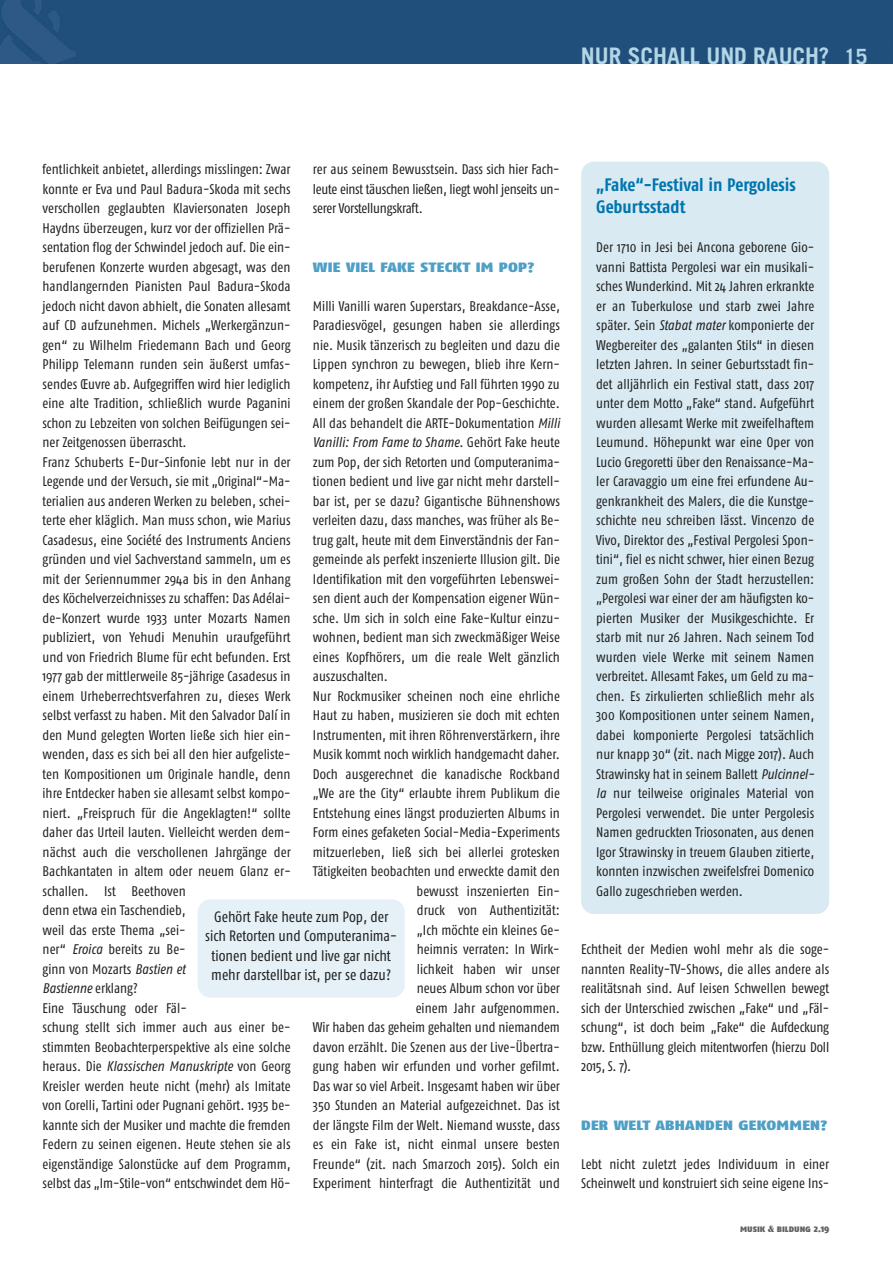
<style>
.page{position:relative;width:893px;height:1263px;background:#fff}
.page>*{position:absolute;margin:0;border:0;box-sizing:border-box;transform-origin:0 0}
.t1{font:700 22.8px "Trade Gothic";color:#b3d6e7}
.t2{font:700 18px/22.5px "Fago Co";color:#0075ae}
.t3{font:15px/19.5px "Fago Co";color:#1f1f1e;text-align:center}
.t4{font:13.95px/19.5px "Fago Co";color:#1f1f1e}
.t5{font:italic 13.95px "Fago Co";color:#1f1f1e}
.t6{font:900 13.5px "Fago Co";letter-spacing:.015em;color:#4d9fc6;scale:1.33 1}
.t7{font:9.9px "Fago Co Black Caps";letter-spacing:-.01em;color:#626261}
.s1{font-size:21px}
.s2{font-style:italic}
.s3{font-style:normal}
.s4{font-family:"Stencil";font-size:9.6px}
</style>
<div class="page">
<div style="left:0;top:0;width:893px;height:64px;background:#204f7b"></div>
<div style="left:581px;top:162px;width:248px;height:752px;background:#d9eaf2;border-radius:13px"></div>
<div style="left:198px;top:899px;width:207px;height:98px;background:#e6f1f7;border-radius:13px"></div>
<h1 class="t1" style="left:581px;top:47px;width:288px">NUR SCHALL UND RAUCH? <span class="s1">15</span></h1>
<p class="t4" style="left:43px;top:161px;width:250px">fentlichkeit anbietet, allerdings misslingen: Zwar konnte er Eva und Paul Badura-Skoda mit sechs verschollen geglaubten Klaviersonaten Joseph Haydns überzeugen, kurz vor der offiziellen Prä&shy;sentation flog der Schwindel jedoch auf. Die ein&shy;berufenen Konzerte wurden abgesagt, was den handlangernden Pianisten Paul Badura-Skoda jedoch nicht davon abhielt, die Sonaten allesamt auf CD aufzunehmen. Michels „Werkergänzun&shy;gen“ zu Wilhelm Friedemann Bach und Georg Philipp Telemann runden sein äußerst umfas&shy;sendes Œuvre ab. Aufgegriffen wird hier lediglich eine alte Tradition, schließlich wurde Paganini schon zu Lebzeiten von solchen Beifügungen sei&shy;ner Zeitgenossen überrascht.<br>Franz Schuberts E-Dur-Sinfonie lebt nur in der Legende und der Versuch, sie mit „Original“-Ma&shy;terialien aus anderen Werken zu beleben, schei&shy;terte eher kläglich. Man muss schon, wie Marius Casadesus, eine Société des Instruments Anciens gründen und viel Sachverstand sammeln, um es mit der Seriennummer 294a bis in den Anhang des Köchelverzeichnisses zu schaffen: Das Adélai&shy;de-Konzert wurde 1933 unter Mozarts Namen publiziert, von Yehudi Menuhin uraufgeführt und von Friedrich Blume für echt befunden. Erst 1977 gab der mittlerweile 85-jährige Casadesus in einem Urheberrechtsverfahren zu, dieses Werk selbst verfasst zu haben. Mit den Salvador Dalí in den Mund gelegten Worten ließe sich hier ein&shy;wenden, dass es sich bei all den hier aufgeliste&shy;ten Kompositionen um Originale handle, denn ihre Entdecker haben sie allesamt selbst kompo&shy;niert. „Freispruch für die Angeklagten!“ sollte daher das Urteil lauten. Vielleicht werden dem&shy;nächst auch die verschollenen Jahrgänge der Bachkantaten in altem oder neuem Glanz er&shy;schallen. Ist Beethoven<br>denn etwa ein Taschendieb,<br>weil das erste Thema „sei-<br>ner“ <span class="s2">Eroica</span> bereits zu Be-<br>ginn von Mozarts <span class="s2">Bastien et<br>Bastienne</span> erklang?<br>Eine Täuschung oder Fäl-<br>schung stellt sich immer auch aus einer be&shy;stimmten Beobachterperspektive als eine solche heraus. Die <span class="s2">Klassischen Manuskripte</span> von Georg Kreisler werden heute nicht (mehr) als Imitate von Corelli, Tartini oder Pugnani gehört. 1935 be&shy;kannte sich der Musiker und machte die fremden Federn zu seinen eigenen. Heute stehen sie als eigenständige Salonstücke auf dem Programm, selbst das „Im-Stile-von“ entschwindet dem Hö-</p>
<p class="t4" style="left:313px;top:161px;width:248px;text-align:justify">rer aus seinem Bewusstsein. Dass sich hier Fach&shy;leute einst täuschen ließen, liegt wohl jenseits un&shy;serer Vorstellungskraft.</p>
<p class="t6" style="left:313px;top:262px;width:168px">WIE VIEL FAKE STECKT IM POP?</p>
<p class="t4" style="left:313px;top:297px;width:248px">Milli Vanilli waren Superstars, Breakdance-Asse,</p>
<p class="t4" style="left:313px;top:317px;width:248px">Paradiesvögel, gesungen haben sie allerdings</p>
<p class="t4" style="left:313px;top:336px;width:248px">nie. Musik tänzerisch zu begleiten und dazu die</p>
<p class="t4" style="left:313px;top:356px;width:248px">Lippen synchron zu bewegen, blieb ihre Kern-</p>
<p class="t4" style="left:313px;top:375px;width:248px">kompetenz, ihr Aufstieg und Fall führten 1990 zu</p>
<p class="t4" style="left:313px;top:395px;width:248px">einem der großen Skandale der Pop-Geschichte.</p>
<p class="t4" style="left:313px;top:414px;width:248px">All das behandelt die ARTE-Dokumentation <span class="s2">Milli</span></p>
<p class="t5" style="left:313px;top:437px;width:248px">Vanilli: From Fame to Shame<span class="s3">. Gehört Fake heute</span></p>
<p class="t4" style="left:313px;top:453px;width:248px">zum Pop, der sich Retorten und Computeranima-</p>
<p class="t4" style="left:313px;top:473px;width:248px">tionen bedient und live gar nicht mehr darstell-</p>
<p class="t4" style="left:313px;top:492px;width:248px">bar ist, per se dazu? Gigantische Bühnenshows</p>
<p class="t4" style="left:313px;top:512px;width:248px">verleiten dazu, dass manches, was früher als Be-</p>
<p class="t4" style="left:313px;top:531px;width:249px">trug galt, heute mit dem Einverständnis der Fan-</p>
<p class="t4" style="left:313px;top:551px;width:248px">gemeinde als perfekt inszenierte Illusion gilt. Die</p>
<p class="t4" style="left:313px;top:570px;width:248px">Identifikation mit den vorgeführten Lebenswei-</p>
<p class="t4" style="left:313px;top:590px;width:249px">sen dient auch der Kompensation eigener Wün-</p>
<p class="t4" style="left:313px;top:609px;width:249px">sche. Um sich in solch eine Fake-Kultur einzu-</p>
<p class="t4" style="left:313px;top:629px;width:248px">wohnen, bedient man sich zweckmäßiger Weise</p>
<p class="t4" style="left:313px;top:648px;width:248px">eines Kopfhörers, um die reale Welt gänzlich</p>
<p class="t4" style="left:313px;top:668px;width:77px">auszuschalten.</p>
<p class="t4" style="left:313px;top:687px;width:248px">Nur Rockmusiker scheinen noch eine ehrliche</p>
<p class="t4" style="left:313px;top:707px;width:248px">Haut zu haben, musizieren sie doch mit echten</p>
<p class="t4" style="left:313px;top:726px;width:248px">Instrumenten, mit ihren Röhrenverstärkern, ihre</p>
<p class="t4" style="left:313px;top:746px;width:248px">Musik kommt noch wirklich handgemacht daher.</p>
<p class="t4" style="left:313px;top:765px;width:248px">Doch ausgerechnet die kanadische Rockband</p>
<p class="t4" style="left:313px;top:785px;width:248px">„We are the City“ erlaubte ihrem Publikum die</p>
<p class="t4" style="left:313px;top:804px;width:248px">Entstehung eines längst produzierten Albums in</p>
<p class="t4" style="left:313px;top:824px;width:248px">Form eines gefaketen Social-Media-Experiments</p>
<p class="t4" style="left:313px;top:843px;width:248px">mitzuerleben, ließ sich bei allerlei grotesken</p>
<p class="t4" style="left:313px;top:863px;width:248px">Tätigkeiten beobachten und erweckte damit den</p>
<p class="t4" style="left:417px;top:882px;width:145px">bewusst inszenierten Ein-</p>
<p class="t4" style="left:417px;top:902px;width:145px">druck von Authentizität:</p>
<p class="t4" style="left:417px;top:921px;width:145px">„Ich möchte ein kleines Ge-</p>
<p class="t4" style="left:417px;top:941px;width:144px">heimnis verraten: In Wirk-</p>
<p class="t4" style="left:417px;top:960px;width:145px">lichkeit haben wir unser</p>
<p class="t4" style="left:417px;top:980px;width:145px">neues Album schon vor über</p>
<p class="t4" style="left:416px;top:999px;width:146px">einem Jahr aufgenommen.</p>
<p class="t4" style="left:313px;top:1019px;width:248px">Wir haben das geheim gehalten und niemandem</p>
<p class="t4" style="left:313px;top:1038px;width:248px">davon erzählt. Die Szenen aus der Live-Übertra-</p>
<p class="t4" style="left:313px;top:1058px;width:248px">gung haben wir erfunden und vorher gefilmt.</p>
<p class="t4" style="left:313px;top:1077px;width:249px">Das war so viel Arbeit. Insgesamt haben wir über</p>
<p class="t4" style="left:313px;top:1097px;width:249px">350 Stunden an Material aufgezeichnet. Das ist</p>
<p class="t4" style="left:313px;top:1116px;width:248px">der längste Film der Welt. Niemand wusste, dass</p>
<p class="t4" style="left:313px;top:1136px;width:248px">es ein Fake ist, nicht einmal unsere besten</p>
<p class="t4" style="left:313px;top:1155px;width:248px">Freunde“ (zit. nach Smarzoch 2015). Solch ein</p>
<p class="t4" style="left:313px;top:1175px;width:248px">Experiment hinterfragt die Authentizität und</p>
<p class="t3" style="left:205px;top:908px;width:193px">Gehört Fake heute zum Pop, der sich Retorten und Computeranima&shy;tionen bedient und live gar nicht mehr darstellbar ist, per se dazu?</p>
<p class="t2" style="left:596px;top:175px;width:201px">„Fake“-Festival in Pergolesis<br>Geburtsstadt</p>
<p class="t4" style="left:596px;top:239px;width:220px">Der 1710 in Jesi bei Ancona geborene Gio&shy;vanni Battista Pergolesi war ein musikali&shy;sches Wunderkind. Mit 24 Jahren erkrankte er an Tuberkulose und starb zwei Jahre später. Sein <span class="s2">Stabat mater</span> komponierte der Wegbereiter des „galanten Stils“ in diesen letzten Jahren. In seiner Geburtsstadt fin&shy;det alljährlich ein Festival statt, dass 2017 unter dem Motto „Fake“ stand. Aufgeführt wurden allesamt Werke mit zweifelhaftem Leumund. Höhepunkt war eine Oper von Lucio Gregoretti über den Renaissance-Ma&shy;ler Caravaggio um eine frei erfundene Au&shy;genkrankheit des Malers, die die Kunstge&shy;schichte neu schreiben lässt. Vincenzo de Vivo, Direktor des „Festival Pergolesi Spon&shy;tini“, fiel es nicht schwer, hier einen Bezug zum großen Sohn der Stadt herzustellen: „Pergolesi war einer der am häufigsten ko&shy;pierten Musiker der Musikgeschichte. Er starb mit nur 26 Jahren. Nach seinem Tod wurden viele Werke mit seinem Namen verbreitet. Allesamt Fakes, um Geld zu ma&shy;chen. Es zirkulierten schließlich mehr als 300 Kompositionen unter seinem Namen, dabei komponierte Pergolesi tatsächlich nur knapp 30“ (zit. nach Migge 2017). Auch Strawinsky hat in seinem Ballett <span class="s2">Pulcinnel&shy;la</span> nur teilweise originales Material von Pergolesi verwendet. Die unter Pergolesis Namen gedruckten Triosonaten, aus denen Igor Strawinsky in treuem Glauben zitierte, konnten inzwischen zweifelsfrei Domenico Gallo zugeschrieben werden.</p>
<p class="t4" style="left:581px;top:941px;width:250px;text-align:justify">Echtheit der Medien wohl mehr als die soge&shy;nannten Reality-TV-Shows, die alles andere als realitätsnah sind. Auf leisen Schwellen bewegt sich der Unterschied zwischen „Fake“ und „Fäl&shy;schung“, ist doch beim „Fake“ die Aufdeckung bzw. Enthüllung gleich mitentworfen (hierzu Doll 2015, S. 7).</p>
<p class="t6" style="left:581px;top:1120px;width:187px">DER WELT ABHANDEN GEKOMMEN?</p>
<p class="t4" style="left:581px;top:1155px;width:250px">Lebt nicht zuletzt jedes Individuum in einer<br>Scheinwelt und konstruiert sich seine eigene Ins-</p>
<p class="t7" style="left:740px;top:1223px;width:91px">musik <span class="s4">&amp;</span> bildung 2.19</p>
</div>
